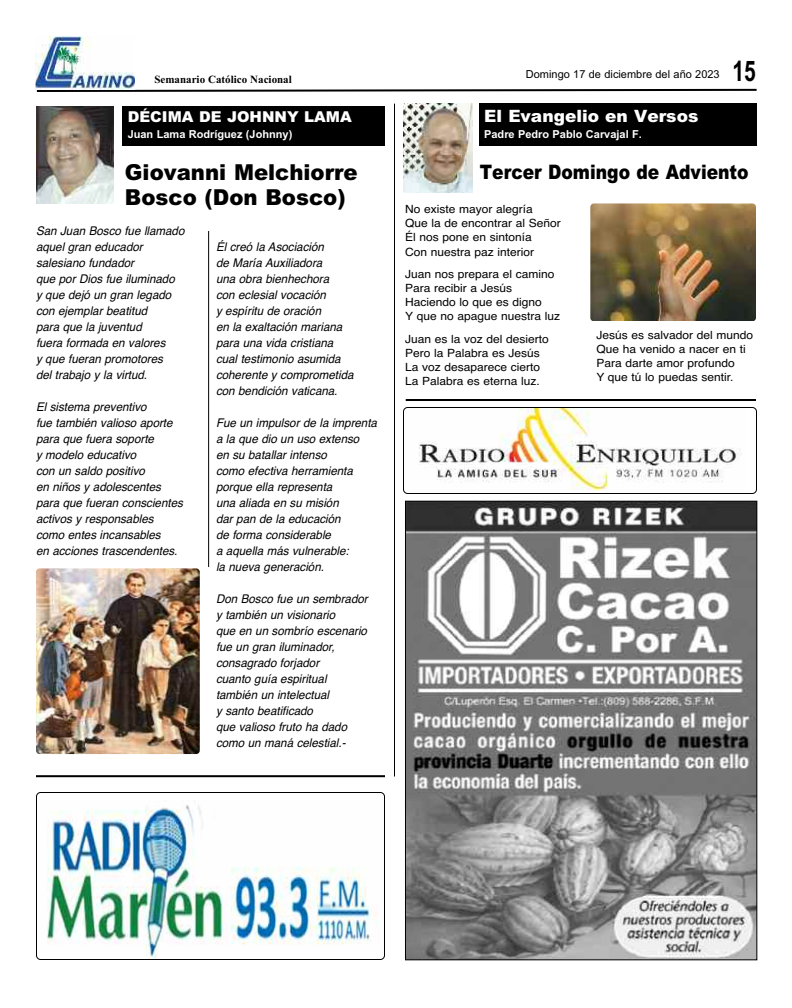
<style>
.page{position:relative;width:792px;height:1008px;background:#fff}
.page>*{position:absolute;margin:0;border:0;box-sizing:border-box;transform-origin:0 0}
.t1{font:700 28.4px "Arial";color:#000;scale:.74 1}
.t2{font:900 22px/25px "Arial";color:#000;scale:.96 1}
.t3{font:900 20px "Arial";color:#000;scale:.86 1}
.t4{font:900 17px "Arial";color:#fff}
.t5{font:900 15px "Arial";color:#fff}
.t6{font:italic 12px/16px "Helvetica";color:#000;scale:.96 1}
.t7{font:11.3px/14.2px "Helvetica";color:#000;scale:1.06 1}
.t8{font:11px "Arial Bold MT OTF";color:#fff}
.t9{font:11px "Arial";color:#000}
.t10{font:700 11px "Times New Roman";color:#000}
</style>
<div class="page">
<svg style="left:35px;top:88px;width:722px;height:4px"></svg>
<img style="left:36px;top:36px;width:99px;height:53px">
<img style="left:36px;top:106px;width:78px;height:98px">
<div style="left:479px;top:104px;width:278px;height:42px;background:#000"></div>
<img style="left:404px;top:104px;width:68px;height:89px">
<div style="left:123px;top:106px;width:262px;height:39px;background:#000"></div>
<hr style="left:208px;top:231px;width:1px;height:336px;background:#000">
<img style="left:590px;top:203px;width:166px;height:118px;border-radius:4px">
<hr style="left:406px;top:399px;width:350px;height:2px;background:#000">
<img style="left:407px;top:503px;width:348px;height:455px">
<img style="left:36px;top:568px;width:164px;height:186px;border-radius:4px">
<hr style="left:36px;top:775px;width:349px;height:2px;background:#000">
<img style="left:36px;top:792px;width:349px;height:168px">
<hr style="left:394px;top:104px;width:1px;height:672px;background:#000">
<svg style="left:403px;top:407px;width:354px;height:87px"></svg>
<p class="t10" style="left:154px;top:72px;width:139px">Semanario Católico Nacional</p>
<p class="t9" style="left:526px;top:68px;width:195px">Domingo 17 de diciembre del año 2023</p>
<h1 class="t1" style="left:733px;top:55px;width:33px">15</h1>
<h3 class="t4" style="left:484px;top:106px;width:216px">El Evangelio en Versos</h3>
<p class="t8" style="left:484px;top:128px;width:159px">Padre Pedro Pablo Carvajal F.</p>
<h3 class="t3" style="left:480px;top:160px;width:314px">Tercer Domingo de Adviento</h3>
<p class="t5" style="left:128px;top:108px;width:226px">DÉCIMA DE JOHNNY LAMA</p>
<p class="t8" style="left:128px;top:128px;width:166px">Juan Lama Rodríguez (Johnny)</p>
<h2 class="t2" style="left:125px;top:160px;width:244px">Giovanni Melchiorre<br>Bosco (Don Bosco)</h2>
<p class="t7" style="left:405px;top:202px;width:148px">No existe mayor alegría<br>Que la de encontrar al Señor<br>Él nos pone en sintonía<br>Con nuestra paz interior</p>
<p class="t7" style="left:405px;top:267px;width:148px">Juan nos prepara el camino<br>Para recibir a Jesús<br>Haciendo lo que es digno<br>Y que no apague nuestra luz</p>
<p class="t7" style="left:405px;top:332px;width:137px">Juan es la voz del desierto<br>Pero la Palabra es Jesús<br>La voz desaparece cierto<br>La Palabra es eterna luz.</p>
<p class="t6" style="left:36px;top:223px;width:156px">San Juan Bosco fue llamado aquel gran educador salesiano fundador<br>que por Dios fue iluminado<br>y que dejó un gran legado con ejemplar beatitud<br>para que la juventud<br>fuera formada en valores<br>y que fueran promotores<br>del trabajo y la virtud.</p>
<p class="t6" style="left:36px;top:399px;width:155px">El sistema preventivo<br>fue también valioso aporte para que fuera soporte<br>y modelo educativo<br>con un saldo positivo<br>en niños y adolescentes para que fueran conscientes activos y responsables como entes incansables<br>en acciones trascendentes.</p>
<p class="t6" style="left:216px;top:239px;width:145px">Él creó la Asociación<br>de María Auxiliadora<br>una obra bienhechora<br>con eclesial vocación<br>y espíritu de oración<br>en la exaltación mariana para una vida cristiana cual testimonio asumida coherente y comprometida con bendición vaticana.</p>
<p class="t6" style="left:216px;top:415px;width:169px">Fue un impulsor de la imprenta a la que dio un uso extenso<br>en su batallar intenso<br>como efectiva herramienta porque ella representa<br>una aliada en su misión<br>dar pan de la educación<br>de forma considerable<br>a aquella más vulnerable:<br>la nueva generación.</p>
<p class="t6" style="left:216px;top:591px;width:160px">Don Bosco fue un sembrador y también un visionario<br>que en un sombrío escenario fue un gran iluminador, consagrado forjador<br>cuanto guía espiritual también un intelectual<br>y santo beatificado<br>que valioso fruto ha dado como un maná celestial.-</p>
<p class="t7" style="left:596px;top:328px;width:149px">Jesús es salvador del mundo<br>Que ha venido a nacer en ti<br>Para darte amor profundo<br>Y que tú lo puedas sentir.</p>
</div>
